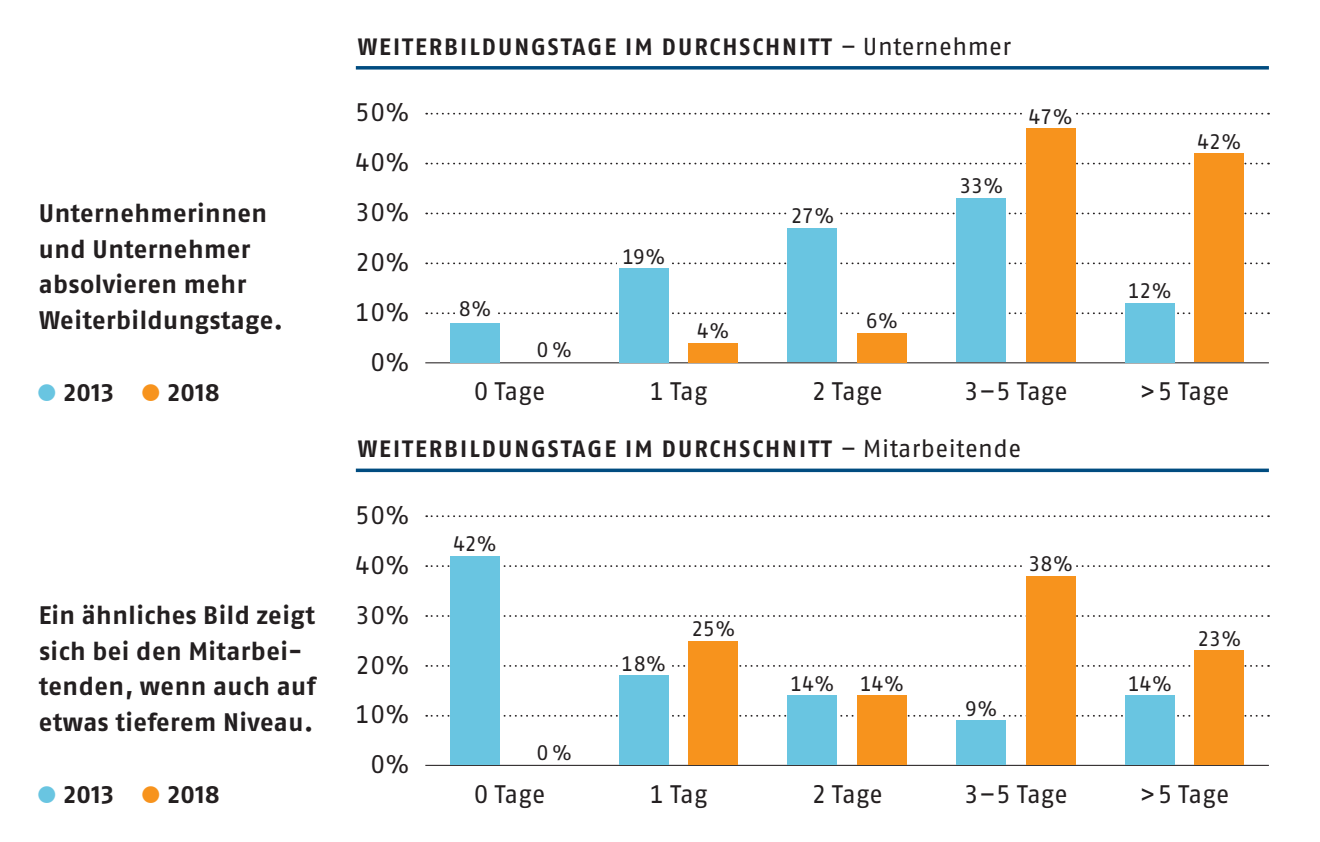
<style>
.page{position:relative;width:1320px;height:842px;background:#fff}
.page>*{position:absolute;margin:0;border:0;box-sizing:border-box;transform-origin:0 0}
.t1{font:700 25.2px/35.7px "Fago OT";letter-spacing:.02em;color:#231f20}
.t2{font:25.2px/50.1px "Fago OT";letter-spacing:.01em;color:#231f20;text-align:right}
.t3{font:700 23.8px "Fago OT";letter-spacing:.085em;color:#231f20}
.t4{font:21px "Fago OT";letter-spacing:-.02em;color:#231f20}
.s1{color:#69c5e1}
.s2{color:#f7931d}
.s3{font-family:"Fago No Regular LF";font-weight:400;font-size:24.5px}
</style>
<div class="page">
<svg style="left:426px;top:113px;width:843px;height:1px"></svg>
<svg style="left:426px;top:163px;width:843px;height:1px"></svg>
<svg style="left:426px;top:212px;width:843px;height:2px"></svg>
<svg style="left:426px;top:262px;width:843px;height:2px"></svg>
<svg style="left:426px;top:312px;width:843px;height:2px"></svg>
<hr style="left:425px;top:362px;width:844px;height:1px;background:#231f20">
<div style="left:1024px;top:109px;width:51px;height:10px;background:#fff"></div>
<div style="left:787px;top:208px;width:50px;height:10px;background:#fff"></div>
<div style="left:455px;top:310px;width:42px;height:10px;background:#fff"></div>
<div style="left:618px;top:258px;width:52px;height:10px;background:#fff"></div>
<div style="left:861px;top:310px;width:39px;height:10px;background:#fff"></div>
<svg style="left:356px;top:66px;width:912px;height:4px;background:#1f618f"></svg>
<div style="left:619px;top:268px;width:49px;height:94px;background:#69c5e1"></div>
<div style="left:688px;top:343px;width:50px;height:19px;background:#f7931d"></div>
<div style="left:787px;top:228px;width:50px;height:134px;background:#69c5e1"></div>
<div style="left:857px;top:333px;width:49px;height:29px;background:#f7931d"></div>
<div style="left:956px;top:198px;width:50px;height:164px;background:#69c5e1"></div>
<div style="left:1025px;top:129px;width:50px;height:233px;background:#f7931d"></div>
<div style="left:1125px;top:303px;width:49px;height:59px;background:#69c5e1"></div>
<div style="left:1194px;top:153px;width:50px;height:209px;background:#f7931d"></div>
<div style="left:450px;top:323px;width:50px;height:39px;background:#69c5e1"></div>
<svg style="left:426px;top:515px;width:843px;height:2px"></svg>
<svg style="left:426px;top:565px;width:843px;height:2px"></svg>
<svg style="left:426px;top:615px;width:843px;height:2px"></svg>
<svg style="left:426px;top:665px;width:843px;height:1px"></svg>
<svg style="left:426px;top:715px;width:843px;height:1px"></svg>
<hr style="left:425px;top:764px;width:844px;height:2px;background:#231f20">
<div style="left:1024px;top:561px;width:51px;height:10px;background:#fff"></div>
<svg style="left:787px;top:472px;width:50px;height:1px"></svg>
<div style="left:618px;top:660px;width:52px;height:10px;background:#fff"></div>
<div style="left:960px;top:707px;width:41px;height:10px;background:#fff"></div>
<svg style="left:356px;top:468px;width:912px;height:4px;background:#256692"></svg>
<div style="left:619px;top:675px;width:49px;height:89px;background:#69c5e1"></div>
<div style="left:688px;top:640px;width:50px;height:124px;background:#f7931d"></div>
<div style="left:787px;top:695px;width:50px;height:69px;background:#69c5e1"></div>
<div style="left:857px;top:695px;width:49px;height:69px;background:#f7931d"></div>
<div style="left:956px;top:720px;width:50px;height:44px;background:#69c5e1"></div>
<div style="left:1025px;top:576px;width:50px;height:188px;background:#f7931d"></div>
<div style="left:1125px;top:695px;width:49px;height:69px;background:#69c5e1"></div>
<div style="left:1194px;top:650px;width:50px;height:114px;background:#f7931d"></div>
<div style="left:450px;top:556px;width:50px;height:208px;background:#69c5e1"></div>
<p class="t1" style="left:39px;top:195px;width:246px">Unternehmerinnen und Unternehmer absolvieren mehr<br>Weiterbildungstage.</p>
<p class="t1" style="left:36px;top:374px;width:185px"><span class="s1">●</span> 2013 <span class="s2">●</span> 2018</p>
<p class="t1" style="left:39px;top:597px;width:279px">Ein ähnliches Bild zeigt sich bei den Mitarbei&shy;tenden, wenn auch auf etwas tieferem Niveau.</p>
<p class="t1" style="left:36px;top:776px;width:185px"><span class="s1">●</span> 2013 <span class="s2">●</span> 2018</p>
<p class="t3" style="left:358px;top:32px;width:655px">WEITERBILDUNGSTAGE IM DURCHSCHNITT <span class="s3">– Unternehmer</span></p>
<p class="t2" style="left:355px;top:87px;width:56px">50%<br>40%<br>30%<br>20%<br>10%<br>0%</p>
<p class="t4" style="left:459px;top:295px;width:34px">8%</p>
<p class="t4" style="left:536px;top:337px;width:37px">0 %</p>
<p class="t4" style="left:622px;top:244px;width:45px">19%</p>
<p class="t4" style="left:697px;top:318px;width:34px">4%</p>
<p class="t4" style="left:790px;top:203px;width:45px">27%</p>
<p class="t4" style="left:865px;top:308px;width:34px">6%</p>
<p class="t4" style="left:959px;top:173px;width:46px">33%</p>
<p class="t4" style="left:1028px;top:104px;width:46px">47%</p>
<p class="t2" style="left:474px;top:366px;width:73px">0 Tage</p>
<p class="t2" style="left:649px;top:366px;width:59px">1 Tag</p>
<p class="t2" style="left:811px;top:366px;width:73px">2 Tage</p>
<p class="t2" style="left:964px;top:366px;width:105px">3–5 Tage</p>
<p class="t3" style="left:358px;top:434px;width:665px">WEITERBILDUNGSTAGE IM DURCHSCHNITT <span class="s3">– Mitarbeitende</span></p>
<p class="t4" style="left:1197px;top:129px;width:46px">42%</p>
<p class="t4" style="left:1128px;top:278px;width:45px">12%</p>
<p class="t2" style="left:1139px;top:366px;width:91px">&gt;5 Tage</p>
<p class="t2" style="left:355px;top:490px;width:56px">50%<br>40%<br>30%<br>20%<br>10%<br>0%</p>
<p class="t4" style="left:453px;top:531px;width:45px">42%</p>
<p class="t4" style="left:536px;top:739px;width:37px">0 %</p>
<p class="t4" style="left:621px;top:650px;width:46px">18%</p>
<p class="t4" style="left:691px;top:615px;width:46px">25%</p>
<p class="t4" style="left:1028px;top:551px;width:46px">38%</p>
<p class="t4" style="left:790px;top:670px;width:46px">14%</p>
<p class="t4" style="left:860px;top:670px;width:46px">14%</p>
<p class="t4" style="left:1127px;top:670px;width:46px">14%</p>
<p class="t4" style="left:965px;top:695px;width:34px">9%</p>
<p class="t4" style="left:1197px;top:625px;width:46px">23%</p>
<p class="t2" style="left:474px;top:768px;width:73px">0 Tage</p>
<p class="t2" style="left:649px;top:768px;width:59px">1 Tag</p>
<p class="t2" style="left:811px;top:768px;width:73px">2 Tage</p>
<p class="t2" style="left:964px;top:768px;width:105px">3–5 Tage</p>
<p class="t2" style="left:1139px;top:768px;width:91px">&gt;5 Tage</p>
</div>
